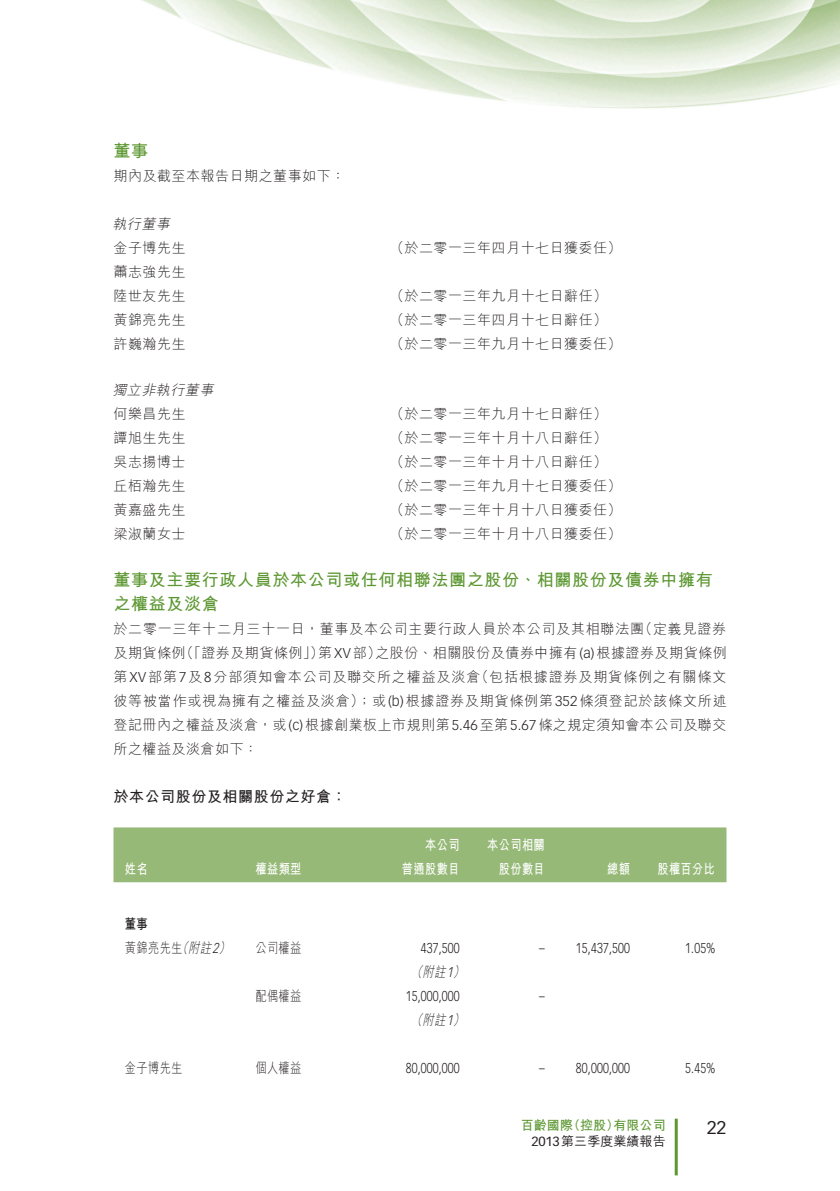
<style>
.page{position:relative;width:840px;height:1191px;background:#fff}
.page>*{position:absolute;margin:0;border:0;box-sizing:border-box;transform-origin:0 0}
.t1{font:18px "Vectora LT Std";color:#231f20}
._01_H1{font:700 17px/24px "M Hei HK";letter-spacing:.04em;color:#5c9731}
._02_H2{font:700 15px "M Hei HK";letter-spacing:.04em;color:#231f20}
._00_txt{font:300 14px "M Hei HK";letter-spacing:.035em;color:#231f20}
._00_txt-2{font:300 14px/24px "M Hei HK";letter-spacing:.055em;color:#231f20}
._50_Table_txt{font:300 14px "Vectora LT Std";letter-spacing:.015em;color:#231f20;scale:.8 1}
._50_Table_txt-2{font:700 14px "M Hei HK";letter-spacing:.04em;color:#fff;scale:.8 1}
._50_Table_txt-3{font:300 14px "M Hei HK";letter-spacing:.035em;color:#231f20;scale:.8 1}
._00_txt-3{font:300 14px "M Hei HK";letter-spacing:.06em;color:#231f20}
._00_txt-4{font:italic 300 14px "M Hei HK";color:#231f20}
._50_Table_txt-4{font:italic 300 14px "M Hei HK";color:#231f20;scale:.8 1}
._50_Table_txt-5{font:700 14px "M Hei HK";color:#231f20;scale:.8 1}
.t2{font:500 13px/16px "M Hei HK";letter-spacing:.005em;color:#231f20}
.t3{font:700 13px "M Hei HK";letter-spacing:.005em;color:#5c9731}
.s1{font-family:"Vectora LT Std"}
.s2{font-style:italic}
.s3{font-family:"Vectora LT Std";font-style:italic}
.s4{font-weight:700;color:#5c9731}
.s5{font-family:"Vectora LT Std";font-weight:400}
</style>
<div class="page">
<img style="left:113px;top:0;width:726px;height:1176px">
<hr style="left:674px;top:1118px;width:3px;height:57px;background:#5c9731">
<div style="left:113px;top:827px;width:613px;height:55px;background:#96b977"></div>
<p class="_01_H1" style="left:113px;top:137px;width:36px">董事</p>
<p class="_00_txt" style="left:113px;top:169px;width:233px">期內及截至本報告日期之董事如下：</p>
<p class="_00_txt-4" style="left:112px;top:217px;width:62px">執行董事</p>
<p class="_00_txt" style="left:113px;top:241px;width:74px">金子博先生</p>
<p class="_00_txt" style="left:113px;top:265px;width:74px">蕭志強先生</p>
<p class="_00_txt" style="left:390px;top:241px;width:233px">（於二零一三年四月十七日獲委任(</p>
<p class="_00_txt" style="left:113px;top:289px;width:74px">陸世友先生</p>
<p class="_00_txt" style="left:390px;top:289px;width:218px">（於二零一三年九月十七日辭任(</p>
<p class="_00_txt" style="left:113px;top:313px;width:74px">黃錦亮先生</p>
<p class="_00_txt" style="left:390px;top:313px;width:218px">（於二零一三年四月十七日辭任(</p>
<p class="_00_txt" style="left:113px;top:337px;width:74px">許巍瀚先生</p>
<p class="_00_txt-4" style="left:112px;top:383px;width:105px">獨立非執行董事</p>
<p class="_00_txt" style="left:390px;top:337px;width:233px">（於二零一三年九月十七日獲委任(</p>
<p class="_00_txt" style="left:113px;top:407px;width:74px">何樂昌先生</p>
<p class="_00_txt" style="left:390px;top:407px;width:218px">（於二零一三年九月十七日辭任(</p>
<p class="_00_txt" style="left:113px;top:431px;width:74px">譚旭生先生</p>
<p class="_00_txt" style="left:390px;top:431px;width:218px">（於二零一三年十月十八日辭任(</p>
<p class="_00_txt" style="left:113px;top:455px;width:74px">吳志揚博士</p>
<p class="_00_txt" style="left:390px;top:455px;width:218px">（於二零一三年十月十八日辭任(</p>
<p class="_00_txt" style="left:113px;top:479px;width:74px">丘栢瀚先生</p>
<p class="_00_txt" style="left:390px;top:479px;width:233px">（於二零一三年九月十七日獲委任(</p>
<p class="_00_txt" style="left:113px;top:503px;width:74px">黃嘉盛先生</p>
<p class="_00_txt" style="left:390px;top:503px;width:233px">（於二零一三年十月十八日獲委任(</p>
<p class="_00_txt" style="left:390px;top:527px;width:233px">（於二零一三年十月十八日獲委任(</p>
<p class="_00_txt" style="left:113px;top:527px;width:74px">梁淑蘭女士</p>
<p class="_01_H1" style="left:113px;top:566px;width:600px">董事及主要行政人員於本公司或任何相聯法團之股份、相關股份及債券中擁有之權益及淡倉</p>
<p class="_00_txt" style="left:638px;top:621px;width:89px">（定義見證券</p>
<p class="_00_txt-2" style="left:375px;top:616px;width:352px;text-indent:-262px">於二零一三年十二月三十一日，董事及本公司主要行政人員於本公司及其相聯法團<br>之股份、相關股份及債券中擁有 <span class="s1">)a(</span> 根據證券及期貨條例</p>
<p class="_00_txt" style="left:180px;top:645px;width:145px">（「證券及期貨條例」）</p>
<p class="_00_txt" style="left:318px;top:645px;width:64px">第<span class="s1">XV</span>部）</p>
<p class="_00_txt" style="left:113px;top:645px;width:74px">及期貨條例</p>
<p class="_00_txt-3" style="left:474px;top:669px;width:253px">（包括根據證券及期貨條例之有關條文</p>
<p class="_00_txt-2" style="left:113px;top:664px;width:614px">第<span class="s1">XV</span>部第<span class="s1">7</span>及<span class="s1">8</span>分部須知會本公司及聯交所之權益及淡倉<br>彼等被當作或視為擁有之權益及淡倉）；或 <span class="s1">)b(</span> 根據證券及期貨條例第<span class="s1">352</span>條須登記於該條文所述登記冊內之權益及淡倉，或 <span class="s1">)c(</span> 根據創業板上市規則第<span class="s1">5.46</span>至第<span class="s1">5.67</span>條之規定須知會本公司及聯交所之權益及淡倉如下：</p>
<p class="_02_H2" style="left:113px;top:785px;width:234px">於本公司股份及相關股份之好倉：</p>
<p class="_50_Table_txt-2" style="left:125px;top:858px;width:30px">姓名</p>
<p class="_50_Table_txt-2" style="left:255px;top:858px;width:59px">權益類型</p>
<p class="_50_Table_txt-2" style="left:425px;top:834px;width:45px">本公司</p>
<p class="_50_Table_txt-2" style="left:402px;top:858px;width:74px">普通股數目</p>
<p class="_50_Table_txt-2" style="left:487px;top:834px;width:74px">本公司相關</p>
<p class="_50_Table_txt-2" style="left:498px;top:858px;width:59px">股份數目</p>
<p class="_50_Table_txt-2" style="left:606px;top:858px;width:30px">總額</p>
<p class="_50_Table_txt-2" style="left:657px;top:858px;width:74px">股權百分比</p>
<p class="_50_Table_txt-5" style="left:125px;top:914px;width:30px">董事</p>
<p class="_50_Table_txt-3" style="left:125px;top:941px;width:136px">黃錦亮先生<span class="s2">附註）</span><span class="s3">2</span></p>
<p class="_50_Table_txt-4" style="left:177px;top:941px;width:19px">（</p>
<p class="_50_Table_txt-3" style="left:255px;top:941px;width:59px">公司權益</p>
<p class="_50_Table_txt" style="left:420px;top:940px;width:50px">437,500</p>
<p class="_50_Table_txt" style="left:539px;top:940px;width:8px">–</p>
<p class="_50_Table_txt" style="left:575px;top:940px;width:69px">15,437,500</p>
<p class="_50_Table_txt" style="left:685px;top:940px;width:39px">1.05%</p>
<p class="_50_Table_txt-4" style="left:411px;top:965px;width:19px">（</p>
<p class="_50_Table_txt-4" style="left:422px;top:965px;width:57px">附註 (<span class="s1">1</span></p>
<p class="_50_Table_txt-3" style="left:255px;top:989px;width:59px">配偶權益</p>
<p class="_50_Table_txt" style="left:405px;top:988px;width:69px">15,000,000</p>
<p class="_50_Table_txt" style="left:539px;top:988px;width:8px">–</p>
<p class="_50_Table_txt-4" style="left:411px;top:1013px;width:19px">（</p>
<p class="_50_Table_txt-4" style="left:422px;top:1013px;width:57px">附註 (<span class="s1">1</span></p>
<p class="_50_Table_txt-3" style="left:125px;top:1061px;width:74px">金子博先生</p>
<p class="_50_Table_txt-3" style="left:255px;top:1061px;width:59px">個人權益</p>
<p class="_50_Table_txt" style="left:405px;top:1060px;width:69px">80,000,000</p>
<p class="_50_Table_txt" style="left:539px;top:1060px;width:8px">–</p>
<p class="_50_Table_txt" style="left:575px;top:1060px;width:69px">80,000,000</p>
<p class="_50_Table_txt" style="left:685px;top:1060px;width:39px">5.45%</p>
<p class="t3" style="left:567px;top:1116px;width:53px">（控股）</p>
<p class="t2" style="left:531px;top:1116px;width:136px;text-indent:-11px"><span class="s4">百齡國際<br></span><span class="s5">2013</span>第三季度業績報告</p>
<p class="t1" style="left:706px;top:1116px;width:21px">22</p>
<p class="t3" style="left:613px;top:1116px;width:54px">有限公司</p>
</div>
